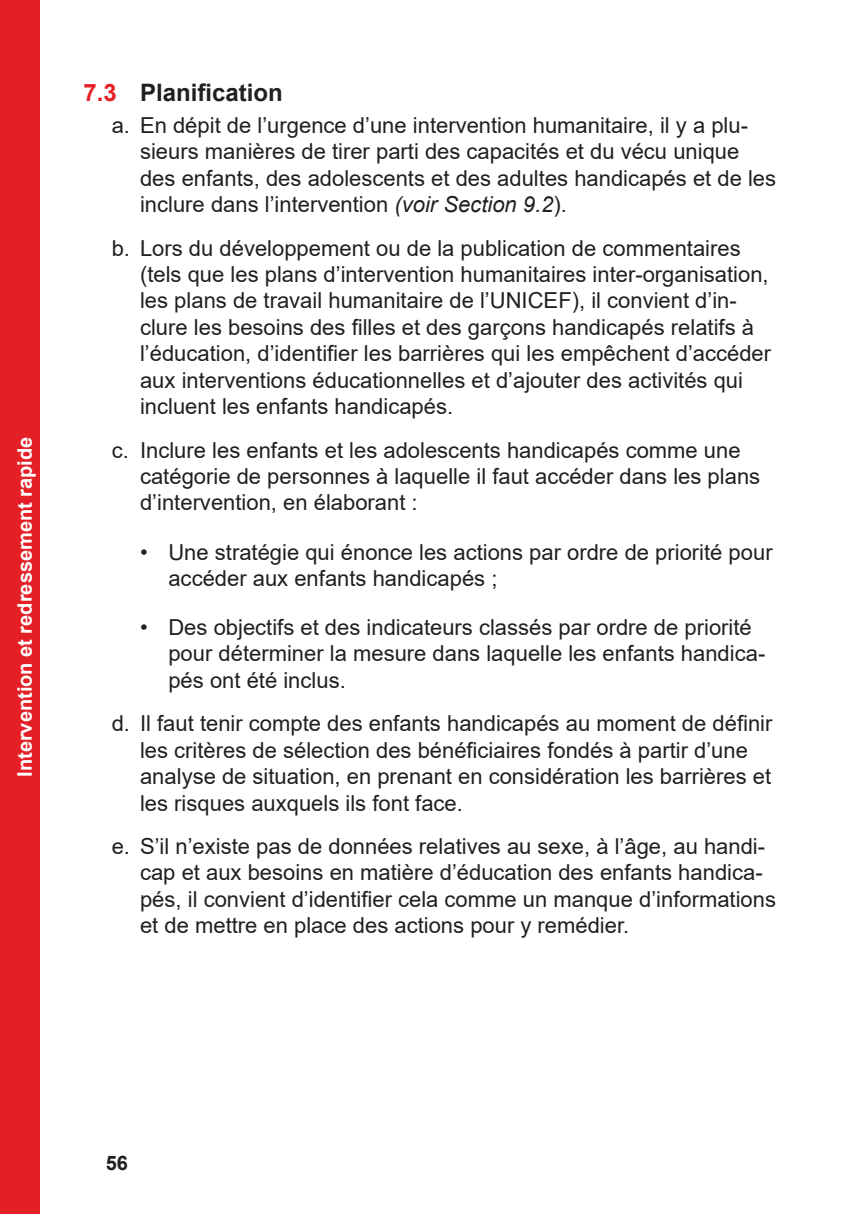
<style>
.page{position:relative;width:862px;height:1214px;background:#fff}
.page>*{position:absolute;margin:0;border:0;box-sizing:border-box;transform-origin:0 0}
.Heading_2{font:700 24px "Arial";color:#231f20}
.ABC{font:22px/26.4px "Arial";color:#231f20}
.t1{font:700 20px "Arial";color:#fff}
.t2{font:700 20px "Arial";color:#231f20}
.s1{color:#e41f25}
.s2{font-style:italic}
</style>
<div class="page">
<div style="left:0;top:0;width:40px;height:1213px;background:#e41f25"></div>
<p class="t1" style="left:11px;top:776px;width:342px;rotate:-90deg">Intervention et redressement rapide</p>
<p class="Heading_2" style="left:83px;top:75px;width:201px"><span class="s1">7.3</span> Planification</p>
<p class="ABC" style="left:140px;top:112px;width:637px;text-indent:-28px">a. En dépit de l’urgence d’une intervention humanitaire, il y a plu&shy;sieurs manières de tirer parti des capacités et du vécu unique des enfants, des adolescents et des adultes handicapés et de les inclure dans l’intervention <span class="s2">(voir Section 9.2</span>).</p>
<p class="ABC" style="left:140px;top:234px;width:632px;text-indent:-28px">b. Lors du développement ou de la publication de commentaires (tels que les plans d’intervention humanitaires inter-organisation, les plans de travail humanitaire de l’UNICEF), il convient d’in&shy;clure les besoins des filles et des garçons handicapés relatifs à l’éducation, d’identifier les barrières qui les empêchent d’accéder aux interventions éducationnelles et d’ajouter des activités qui incluent les enfants handicapés.</p>
<p class="ABC" style="left:140px;top:436px;width:621px;text-indent:-28px">c. Inclure les enfants et les adolescents handicapés comme une catégorie de personnes à laquelle il faut accéder dans les plans d’intervention, en élaborant :</p>
<p class="ABC" style="left:168px;top:538px;width:606px;text-indent:-28px">• Une stratégie qui énonce les actions par ordre de priorité pour accéder aux enfants handicapés ;</p>
<p class="ABC" style="left:168px;top:614px;width:598px;text-indent:-28px">• Des objectifs et des indicateurs classés par ordre de priorité pour déterminer la mesure dans laquelle les enfants handica&shy;pés ont été inclus.</p>
<p class="ABC" style="left:140px;top:710px;width:634px;text-indent:-28px">d. Il faut tenir compte des enfants handicapés au moment de définir les critères de sélection des bénéficiaires fondés à partir d’une analyse de situation, en prenant en considération les barrières et les risques auxquels ils font face.</p>
<p class="ABC" style="left:140px;top:832px;width:637px;text-indent:-28px">e. S’il n’existe pas de données relatives au sexe, à l’âge, au handi&shy;cap et aux besoins en matière d’éducation des enfants handica&shy;pés, il convient d’identifier cela comme un manque d’informations et de mettre en place des actions pour y remédier.</p>
<p class="t2" style="left:106px;top:1148px;width:24px">56</p>
</div>
